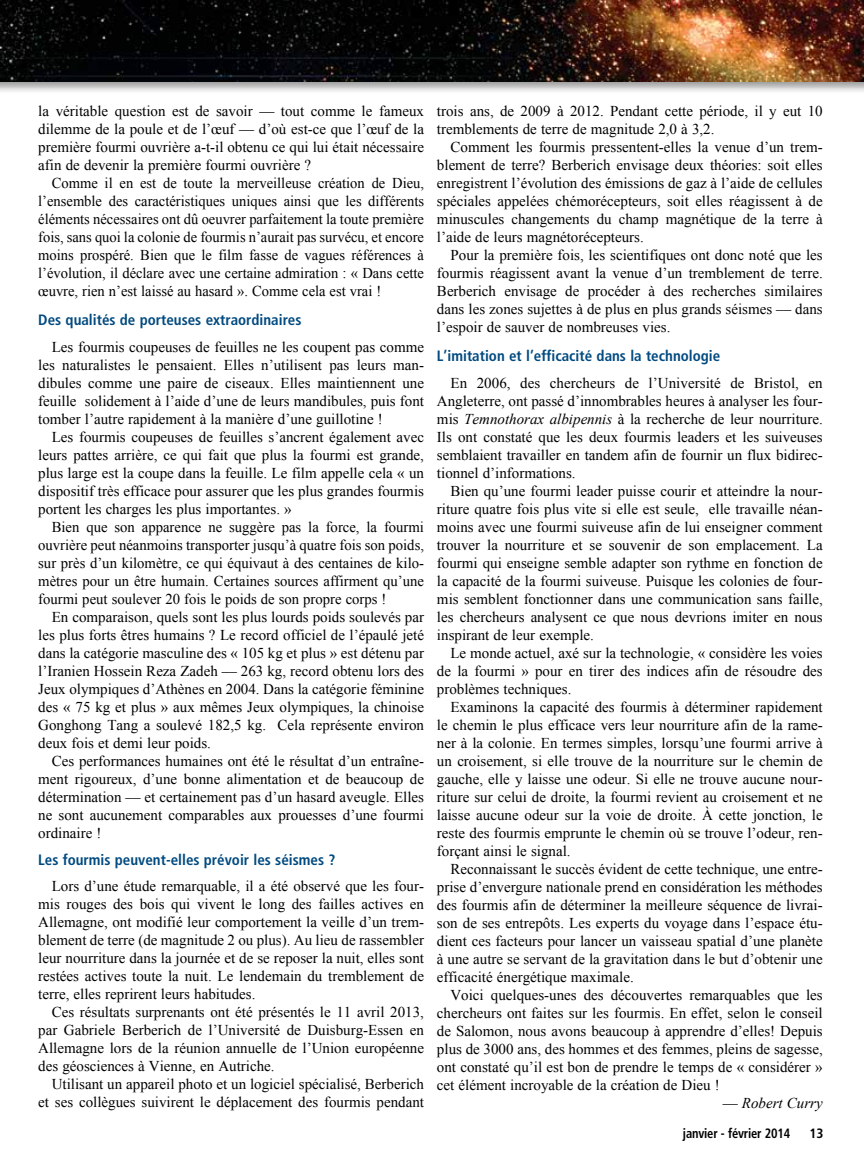
<style>
.page{position:relative;width:864px;height:1161px;background:#fff}
.page>*{position:absolute;margin:0;border:0;box-sizing:border-box;transform-origin:0 0}
.t1{font:15px/18px "Times New Roman";color:#000;text-align:justify}
.t2{font:700 condensed 15px "Frutiger";color:#004a80}
.t3{font:italic 15px "Times New Roman";color:#000}
.t4{font:700 condensed 13.5px "Frutiger";letter-spacing:-.015em;color:#000;scale:.93 1}
.t5{font:700 condensed 13.5px "Frutiger";letter-spacing:-.015em;color:#000}
.s1{font-style:italic}
.s2{font-style:normal}
</style>
<div class="page">
<div style="left:0;top:0;width:864px;height:94px;background:#000;opacity:.4"></div>
<img style="left:0;top:0;width:864px;height:82px">
<p class="t1" style="left:38px;top:102px;width:387px">la véritable question est de savoir — tout comme le fameux dilemme de la poule et de l’œuf — d’où est-ce que l’œuf de la première fourmi ouvrière a-t-il obtenu ce qui lui était nécessaire afin de devenir la première fourmi ouvrière ?</p>
<p class="t1" style="left:38px;top:174px;width:387px;text-indent:14px">Comme il en est de toute la merveilleuse création de Dieu, l’ensemble des caractéristiques uniques ainsi que les différents éléments nécessaires ont dû oeuvrer parfaitement la toute première fois, sans quoi la colonie de fourmis n’aurait pas survécu, et encore moins prospéré. Bien que le film fasse de vagues références à l’évolution, il déclare avec une certaine admiration : « Dans cette œuvre, rien n’est laissé au hasard ». Comme cela est vrai !</p>
<p class="t2" style="left:38px;top:311px;width:265px">Des qualités de porteuses extraordinaires</p>
<p class="t1" style="left:38px;top:337px;width:387px;text-indent:14px">Les fourmis coupeuses de feuilles ne les coupent pas comme les naturalistes le pensaient. Elles n’utilisent pas leurs man&shy;dibules comme une paire de ciseaux. Elles maintiennent une feuille solidement à l’aide d’une de leurs mandibules, puis font tomber l’autre rapidement à la manière d’une guillotine !</p>
<p class="t1" style="left:38px;top:427px;width:387px;text-indent:14px">Les fourmis coupeuses de feuilles s’ancrent également avec leurs pattes arrière, ce qui fait que plus la fourmi est grande, plus large est la coupe dans la feuille. Le film appelle cela « un dispositif très efficace pour assurer que les plus grandes fourmis portent les charges les plus importantes. »</p>
<p class="t1" style="left:38px;top:517px;width:387px;text-indent:13px">Bien que son apparence ne suggère pas la force, la fourmi ouvrière peut néanmoins transporter jusqu’à quatre fois son poids, sur près d’un kilomètre, ce qui équivaut à des centaines de kilo&shy;mètres pour un être humain. Certaines sources affirment qu’une fourmi peut soulever 20 fois le poids de son propre corps !</p>
<p class="t1" style="left:38px;top:607px;width:387px;text-indent:14px">En comparaison, quels sont les plus lourds poids soulevés par les plus forts êtres humains ? Le record officiel de l’épaulé jeté dans la catégorie masculine des « 105 kg et plus » est détenu par l’Iranien Hossein Reza Zadeh –– 263 kg, record obtenu lors des Jeux olympiques d’Athènes en 2004. Dans la catégorie féminine des « 75 kg et plus » aux mêmes Jeux olympiques, la chinoise Gonghong Tang a soulevé 182,5 kg. Cela représente environ deux fois et demi leur poids.</p>
<p class="t1" style="left:38px;top:751px;width:387px;text-indent:13px">Ces performances humaines ont été le résultat d’un entraîne&shy;ment rigoureux, d’une bonne alimentation et de beaucoup de détermination –– et certainement pas d’un hasard aveugle. Elles ne sont aucunement comparables aux prouesses d’une fourmi ordinaire !</p>
<p class="t2" style="left:38px;top:851px;width:299px">Les fourmis peuvent-elles prévoir les séismes ?</p>
<p class="t1" style="left:38px;top:877px;width:387px;text-indent:14px">Lors d’une étude remarquable, il a été observé que les four&shy;mis rouges des bois qui vivent le long des failles actives en Allemagne, ont modifié leur comportement la veille d’un trem&shy;blement de terre (de magnitude 2 ou plus). Au lieu de rassembler leur nourriture dans la journée et de se reposer la nuit, elles sont restées actives toute la nuit. Le lendemain du tremblement de terre, elles reprirent leurs habitudes.</p>
<p class="t1" style="left:38px;top:1003px;width:387px;text-indent:14px">Ces résultats surprenants ont été présentés le 11 avril 2013, par Gabriele Berberich de l’Université de Duisburg-Essen en Allemagne lors de la réunion annuelle de l’Union européenne des géosciences à Vienne, en Autriche.</p>
<p class="t1" style="left:38px;top:1075px;width:387px;text-align:right">Utilisant un appareil photo et un logiciel spécialisé, Berberich et ses collègues suivirent le déplacement des fourmis pendant</p>
<p class="t1" style="left:437px;top:102px;width:387px">trois ans, de 2009 à 2012. Pendant cette période, il y eut 10 tremblements de terre de magnitude 2,0 à 3,2.</p>
<p class="t1" style="left:437px;top:138px;width:387px;text-indent:14px">Comment les fourmis pressentent-elles la venue d’un trem&shy;blement de terre? Berberich envisage deux théories: soit elles enregistrent l’évolution des émissions de gaz à l’aide de cellules spéciales appelées chémorécepteurs, soit elles réagissent à de minuscules changements du champ magnétique de la terre à l’aide de leurs magnétorécepteurs.</p>
<p class="t1" style="left:437px;top:246px;width:387px;text-indent:14px">Pour la première fois, les scientifiques ont donc noté que les fourmis réagissent avant la venue d’un tremblement de terre.<br>Berberich envisage de procéder à des recherches similaires dans les zones sujettes à de plus en plus grands séismes –– dans l’espoir de sauver de nombreuses vies.</p>
<p class="t2" style="left:437px;top:347px;width:285px">L’imitation et l’efficacité dans la technologie</p>
<p class="t1" style="left:437px;top:373px;width:387px;text-indent:14px">En 2006, des chercheurs de l’Université de Bristol, en Angleterre, ont passé d’innombrables heures à analyser les four&shy;mis <span class="s1">Temnothorax albipennis</span> à la recherche de leur nourriture.<br>Ils ont constaté que les deux fourmis leaders et les suiveuses semblaient travailler en tandem afin de fournir un flux bidirec&shy;tionnel d’informations.</p>
<p class="t1" style="left:437px;top:481px;width:387px;text-indent:14px">Bien qu’une fourmi leader puisse courir et atteindre la nour&shy;riture quatre fois plus vite si elle est seule, elle travaille néan&shy;moins avec une fourmi suiveuse afin de lui enseigner comment trouver la nourriture et se souvenir de son emplacement. La fourmi qui enseigne semble adapter son rythme en fonction de la capacité de la fourmi suiveuse. Puisque les colonies de four&shy;mis semblent fonctionner dans une communication sans faille, les chercheurs analysent ce que nous devrions imiter en nous inspirant de leur exemple.</p>
<p class="t1" style="left:437px;top:643px;width:387px;text-indent:14px">Le monde actuel, axé sur la technologie, « considère les voies de la fourmi » pour en tirer des indices afin de résoudre des problèmes techniques.</p>
<p class="t1" style="left:437px;top:697px;width:387px;text-indent:14px">Examinons la capacité des fourmis à déterminer rapidement le chemin le plus efficace vers leur nourriture afin de la rame&shy;ner à la colonie. En termes simples, lorsqu’une fourmi arrive à un croisement, si elle trouve de la nourriture sur le chemin de gauche, elle y laisse une odeur. Si elle ne trouve aucune nour&shy;riture sur celui de droite, la fourmi revient au croisement et ne laisse aucune odeur sur la voie de droite. À cette jonction, le reste des fourmis emprunte le chemin où se trouve l’odeur, ren&shy;forçant ainsi le signal.</p>
<p class="t1" style="left:437px;top:859px;width:387px;text-indent:14px">Reconnaissant le succès évident de cette technique, une entre&shy;prise d’envergure nationale prend en considération les méthodes des fourmis afin de déterminer la meilleure séquence de livrai&shy;son de ses entrepôts. Les experts du voyage dans l’espace étu&shy;dient ces facteurs pour lancer un vaisseau spatial d’une planète à une autre se servant de la gravitation dans le but d’obtenir une efficacité énergétique maximale.</p>
<p class="t1" style="left:437px;top:985px;width:387px;text-indent:14px">Voici quelques-unes des découvertes remarquables que les chercheurs ont faites sur les fourmis. En effet, selon le conseil de Salomon, nous avons beaucoup à apprendre d’elles! Depuis plus de 3000 ans, des hommes et des femmes, pleins de sagesse, ont constaté qu’il est bon de prendre le temps de « considérer » cet élément incroyable de la création de Dieu !</p>
<p class="t3" style="left:723px;top:1092px;width:101px"><span class="s2">—</span> Robert Curry</p>
<p class="t4" style="left:683px;top:1125px;width:117px">janvier - février 2014</p>
<p class="t5" style="left:809px;top:1125px;width:16px">13</p>
</div>
